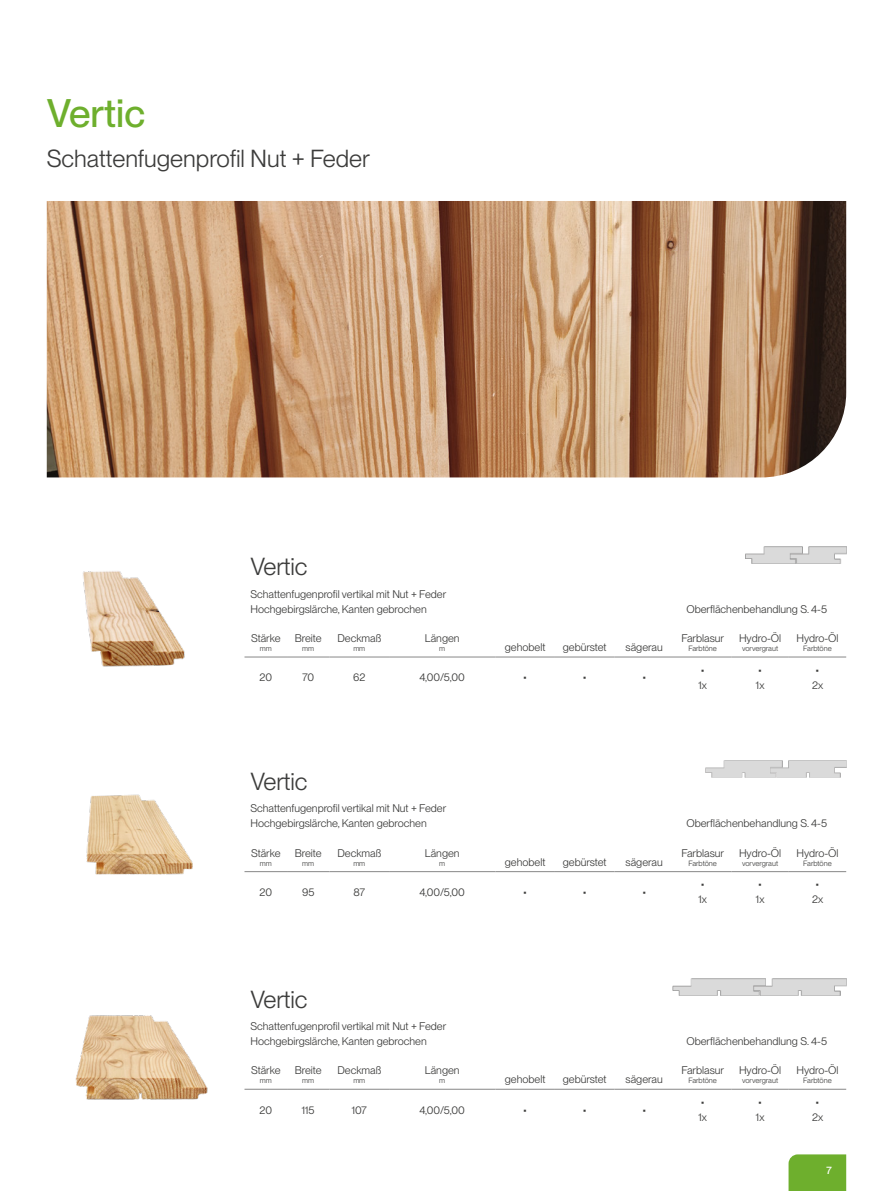
<style>
.page{position:relative;width:893px;height:1191px;background:#fff}
.page>*{position:absolute;margin:0;border:0;box-sizing:border-box;transform-origin:0 0}
.Titolo_verde{font:500 39px "PP Neue Montreal";color:#6eaf2d}
.Sottotitolo{font:24.15px "PP Neue Montreal";color:#3c3c3b}
.Prodotto{font:24.15px "PP Neue Montreal";letter-spacing:-.01em;color:#3c3c3b}
.Descr_prodotto{font:10.8px "PP Neue Montreal";color:#3c3c3b}
.Titolo_Tabella{font:10.8px "PP Neue Montreal";color:#3c3c3b}
.Nome{font:10.8px "PP Neue Montreal";color:#3c3c3b}
.t1{font:500 10.5px "PP Neue Montreal";color:#fff}
.Misure_Tabella{font:7.5px "PP Neue Montreal";color:#3c3c3b}
</style>
<div class="page">
<div style="left:788px;top:1154px;width:58px;height:37px;background:#6eaf2d"></div>
<img style="left:47px;top:201px;width:799px;height:276px">
<hr style="left:244px;top:656px;width:43px;height:1px;background:#878787">
<hr style="left:287px;top:656px;width:43px;height:1px;background:#878787">
<hr style="left:330px;top:656px;width:59px;height:1px;background:#878787">
<hr style="left:389px;top:656px;width:106px;height:1px;background:#878787">
<hr style="left:495px;top:656px;width:60px;height:1px;background:#878787">
<hr style="left:555px;top:656px;width:59px;height:1px;background:#878787">
<hr style="left:614px;top:656px;width:60px;height:1px;background:#878787">
<hr style="left:674px;top:656px;width:57px;height:1px;background:#878787">
<hr style="left:731px;top:656px;width:58px;height:1px;background:#878787">
<hr style="left:789px;top:656px;width:57px;height:1px;background:#878787">
<img style="left:745px;top:546px;width:101px;height:17px">
<hr style="left:244px;top:871px;width:43px;height:1px;background:#878787">
<hr style="left:287px;top:871px;width:43px;height:1px;background:#878787">
<hr style="left:330px;top:871px;width:59px;height:1px;background:#878787">
<hr style="left:389px;top:871px;width:106px;height:1px;background:#878787">
<hr style="left:495px;top:871px;width:60px;height:1px;background:#878787">
<hr style="left:555px;top:871px;width:59px;height:1px;background:#878787">
<hr style="left:614px;top:871px;width:60px;height:1px;background:#878787">
<hr style="left:674px;top:871px;width:57px;height:1px;background:#878787">
<hr style="left:731px;top:871px;width:58px;height:1px;background:#878787">
<hr style="left:789px;top:871px;width:57px;height:1px;background:#878787">
<img style="left:705px;top:760px;width:141px;height:17px">
<hr style="left:244px;top:1088px;width:43px;height:1px;background:#878787">
<hr style="left:287px;top:1088px;width:43px;height:1px;background:#878787">
<hr style="left:330px;top:1088px;width:59px;height:1px;background:#878787">
<hr style="left:389px;top:1088px;width:106px;height:1px;background:#878787">
<hr style="left:495px;top:1088px;width:60px;height:1px;background:#878787">
<hr style="left:555px;top:1088px;width:59px;height:1px;background:#878787">
<hr style="left:614px;top:1088px;width:60px;height:1px;background:#878787">
<hr style="left:674px;top:1088px;width:57px;height:1px;background:#878787">
<hr style="left:731px;top:1088px;width:58px;height:1px;background:#878787">
<hr style="left:789px;top:1088px;width:57px;height:1px;background:#878787">
<img style="left:672px;top:978px;width:174px;height:17px">
<img style="left:83px;top:571px;width:102px;height:96px">
<img style="left:75px;top:1015px;width:133px;height:85px">
<img style="left:86px;top:794px;width:107px;height:81px">
<p class="Titolo_verde" style="left:47px;top:90px;width:100px">Vertic</p>
<p class="Sottotitolo" style="left:47px;top:144px;width:325px">Schattenfugenprofil Nut + Feder</p>
<p class="Prodotto" style="left:250px;top:552px;width:58px">Vertic</p>
<p class="Descr_prodotto" style="left:250px;top:587px;width:197px">Schattenfugenprofil vertikal mit Nut + Feder</p>
<p class="Descr_prodotto" style="left:250px;top:602px;width:178px">Hochgebirgslärche, Kanten gebrochen</p>
<p class="Descr_prodotto" style="left:686px;top:602px;width:142px">Oberflächenbehandlung S. 4-5</p>
<p class="Titolo_Tabella" style="left:251px;top:632px;width:31px">Stärke</p>
<p class="Misure_Tabella" style="left:260px;top:644px;width:13px">mm</p>
<p class="Titolo_Tabella" style="left:739px;top:632px;width:44px">Hydro-Öl</p>
<p class="Misure_Tabella" style="left:742px;top:644px;width:37px">vorvergraut</p>
<p class="Titolo_Tabella" style="left:796px;top:632px;width:44px">Hydro-Öl</p>
<p class="Misure_Tabella" style="left:803px;top:644px;width:30px">Farbtöne</p>
<p class="Titolo_Tabella" style="left:337px;top:632px;width:45px">Deckmaß</p>
<p class="Misure_Tabella" style="left:353px;top:644px;width:13px">mm</p>
<p class="Titolo_Tabella" style="left:295px;top:632px;width:28px">Breite</p>
<p class="Misure_Tabella" style="left:302px;top:644px;width:13px">mm</p>
<p class="Titolo_Tabella" style="left:425px;top:632px;width:36px">Längen</p>
<p class="Misure_Tabella" style="left:439px;top:644px;width:7px">m</p>
<p class="Titolo_Tabella" style="left:505px;top:641px;width:42px">gehobelt</p>
<p class="Titolo_Tabella" style="left:563px;top:641px;width:45px">gebürstet</p>
<p class="Titolo_Tabella" style="left:626px;top:641px;width:39px">sägerau</p>
<p class="Titolo_Tabella" style="left:681px;top:632px;width:44px">Farblasur</p>
<p class="Misure_Tabella" style="left:688px;top:644px;width:30px">Farbtöne</p>
<p class="Nome" style="left:259px;top:671px;width:14px">20</p>
<p class="Nome" style="left:302px;top:671px;width:13px">70</p>
<p class="Nome" style="left:353px;top:671px;width:14px">62</p>
<p class="Nome" style="left:419px;top:671px;width:47px">4,00/5,00</p>
<p class="Nome" style="left:523px;top:671px;width:5px">•</p>
<p class="Nome" style="left:583px;top:671px;width:5px">•</p>
<p class="Nome" style="left:642px;top:671px;width:5px">•</p>
<p class="Nome" style="left:701px;top:663px;width:5px">•</p>
<p class="Nome" style="left:699px;top:678px;width:10px">1x</p>
<p class="Nome" style="left:758px;top:663px;width:5px">•</p>
<p class="Nome" style="left:756px;top:678px;width:10px">1x</p>
<p class="Nome" style="left:816px;top:663px;width:5px">•</p>
<p class="Nome" style="left:812px;top:678px;width:13px">2x</p>
<p class="Prodotto" style="left:250px;top:767px;width:58px">Vertic</p>
<p class="Descr_prodotto" style="left:250px;top:802px;width:197px">Schattenfugenprofil vertikal mit Nut + Feder</p>
<p class="Descr_prodotto" style="left:250px;top:817px;width:178px">Hochgebirgslärche, Kanten gebrochen</p>
<p class="Descr_prodotto" style="left:686px;top:817px;width:142px">Oberflächenbehandlung S. 4-5</p>
<p class="Titolo_Tabella" style="left:251px;top:846px;width:31px">Stärke</p>
<p class="Misure_Tabella" style="left:260px;top:858px;width:13px">mm</p>
<p class="Titolo_Tabella" style="left:739px;top:846px;width:44px">Hydro-Öl</p>
<p class="Misure_Tabella" style="left:742px;top:858px;width:37px">vorvergraut</p>
<p class="Titolo_Tabella" style="left:796px;top:846px;width:44px">Hydro-Öl</p>
<p class="Misure_Tabella" style="left:803px;top:858px;width:30px">Farbtöne</p>
<p class="Titolo_Tabella" style="left:337px;top:846px;width:45px">Deckmaß</p>
<p class="Misure_Tabella" style="left:353px;top:858px;width:13px">mm</p>
<p class="Titolo_Tabella" style="left:295px;top:846px;width:28px">Breite</p>
<p class="Misure_Tabella" style="left:302px;top:858px;width:13px">mm</p>
<p class="Titolo_Tabella" style="left:425px;top:846px;width:36px">Längen</p>
<p class="Misure_Tabella" style="left:439px;top:858px;width:7px">m</p>
<p class="Titolo_Tabella" style="left:505px;top:855px;width:42px">gehobelt</p>
<p class="Titolo_Tabella" style="left:563px;top:855px;width:45px">gebürstet</p>
<p class="Titolo_Tabella" style="left:626px;top:855px;width:39px">sägerau</p>
<p class="Titolo_Tabella" style="left:681px;top:846px;width:44px">Farblasur</p>
<p class="Misure_Tabella" style="left:688px;top:858px;width:30px">Farbtöne</p>
<p class="Nome" style="left:259px;top:886px;width:14px">20</p>
<p class="Nome" style="left:302px;top:886px;width:14px">95</p>
<p class="Nome" style="left:353px;top:886px;width:13px">87</p>
<p class="Nome" style="left:419px;top:886px;width:47px">4,00/5,00</p>
<p class="Nome" style="left:523px;top:886px;width:5px">•</p>
<p class="Nome" style="left:583px;top:886px;width:5px">•</p>
<p class="Nome" style="left:642px;top:886px;width:5px">•</p>
<p class="Nome" style="left:701px;top:878px;width:5px">•</p>
<p class="Nome" style="left:699px;top:893px;width:10px">1x</p>
<p class="Nome" style="left:758px;top:878px;width:5px">•</p>
<p class="Nome" style="left:756px;top:893px;width:10px">1x</p>
<p class="Nome" style="left:816px;top:878px;width:5px">•</p>
<p class="Nome" style="left:812px;top:893px;width:13px">2x</p>
<p class="Prodotto" style="left:250px;top:985px;width:58px">Vertic</p>
<p class="Descr_prodotto" style="left:250px;top:1019px;width:197px">Schattenfugenprofil vertikal mit Nut + Feder</p>
<p class="Descr_prodotto" style="left:250px;top:1034px;width:178px">Hochgebirgslärche, Kanten gebrochen</p>
<p class="Descr_prodotto" style="left:686px;top:1034px;width:142px">Oberflächenbehandlung S. 4-5</p>
<p class="Titolo_Tabella" style="left:251px;top:1064px;width:31px">Stärke</p>
<p class="Misure_Tabella" style="left:260px;top:1076px;width:13px">mm</p>
<p class="Titolo_Tabella" style="left:739px;top:1064px;width:44px">Hydro-Öl</p>
<p class="Misure_Tabella" style="left:742px;top:1076px;width:37px">vorvergraut</p>
<p class="Titolo_Tabella" style="left:796px;top:1064px;width:44px">Hydro-Öl</p>
<p class="Misure_Tabella" style="left:803px;top:1076px;width:30px">Farbtöne</p>
<p class="Titolo_Tabella" style="left:337px;top:1064px;width:45px">Deckmaß</p>
<p class="Misure_Tabella" style="left:353px;top:1076px;width:13px">mm</p>
<p class="Titolo_Tabella" style="left:295px;top:1064px;width:28px">Breite</p>
<p class="Misure_Tabella" style="left:302px;top:1076px;width:13px">mm</p>
<p class="Titolo_Tabella" style="left:425px;top:1064px;width:36px">Längen</p>
<p class="Misure_Tabella" style="left:439px;top:1076px;width:7px">m</p>
<p class="Titolo_Tabella" style="left:505px;top:1073px;width:42px">gehobelt</p>
<p class="Titolo_Tabella" style="left:563px;top:1073px;width:45px">gebürstet</p>
<p class="Titolo_Tabella" style="left:626px;top:1073px;width:39px">sägerau</p>
<p class="Titolo_Tabella" style="left:681px;top:1064px;width:44px">Farblasur</p>
<p class="Misure_Tabella" style="left:688px;top:1076px;width:30px">Farbtöne</p>
<p class="Nome" style="left:259px;top:1103px;width:14px">20</p>
<p class="Nome" style="left:302px;top:1103px;width:14px">115</p>
<p class="Nome" style="left:352px;top:1103px;width:17px">107</p>
<p class="Nome" style="left:419px;top:1103px;width:47px">4,00/5,00</p>
<p class="Nome" style="left:523px;top:1103px;width:5px">•</p>
<p class="Nome" style="left:583px;top:1103px;width:5px">•</p>
<p class="Nome" style="left:642px;top:1103px;width:5px">•</p>
<p class="Nome" style="left:701px;top:1096px;width:5px">•</p>
<p class="Nome" style="left:699px;top:1111px;width:10px">1x</p>
<p class="Nome" style="left:758px;top:1096px;width:5px">•</p>
<p class="Nome" style="left:756px;top:1111px;width:10px">1x</p>
<p class="Nome" style="left:816px;top:1096px;width:5px">•</p>
<p class="Nome" style="left:812px;top:1111px;width:13px">2x</p>
<p class="t1" style="left:826px;top:1163px;width:7px">7</p>
</div>
